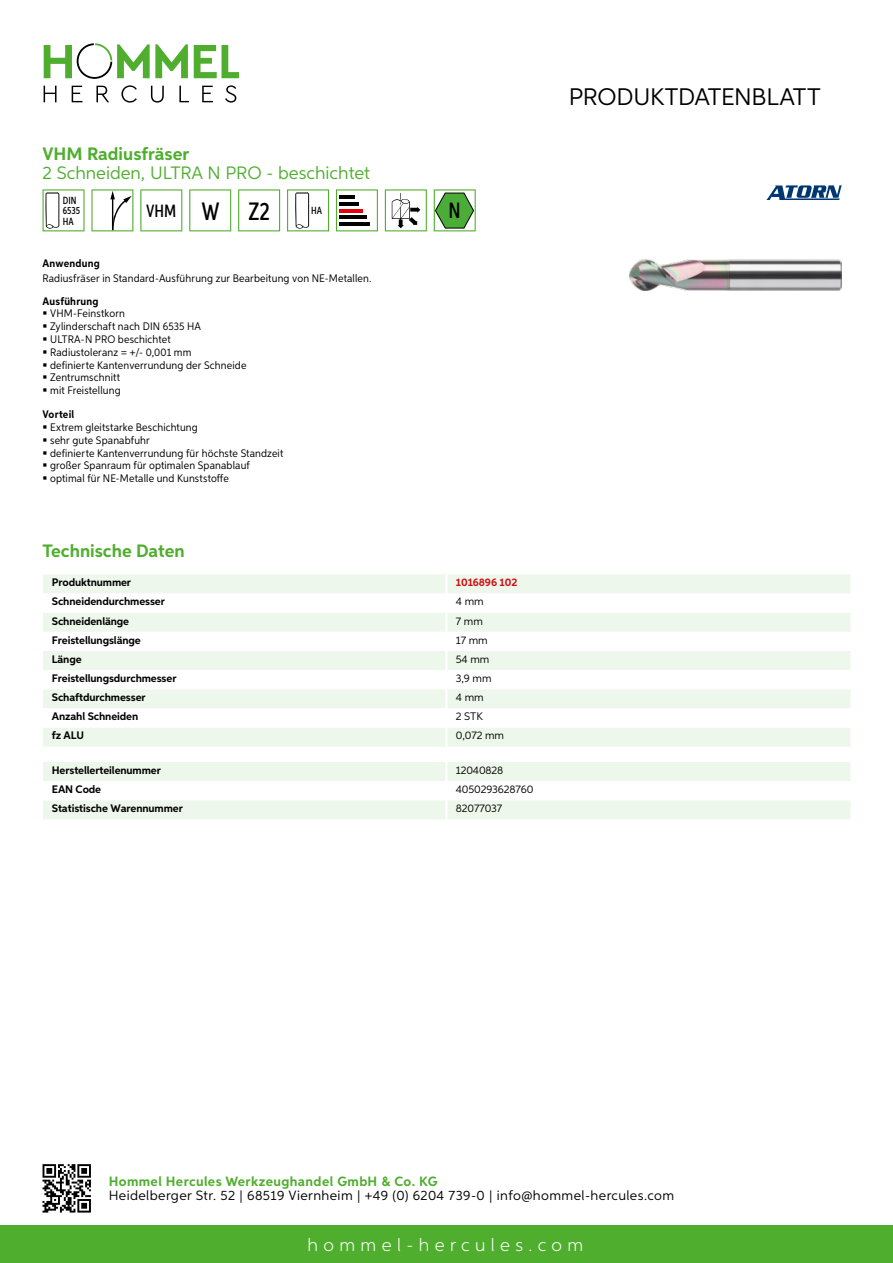
<style>
.page{position:relative;width:893px;height:1263px;background:#fff}
.page>*{position:absolute;margin:0;border:0;box-sizing:border-box;transform-origin:0 0}
.t1{font:24px "Aspira";letter-spacing:-.01em;color:#000}
.t2{font:500 22.2px "Aspira XX Nar";color:#000}
.t3{font:18px "Aspira";color:#50ae2f}
.t4{font:700 18px "Aspira";color:#50ae2f}
.t5{font:300 18px "Aspira";letter-spacing:.3em;color:#fff}
.t6{font:500 17.85px "Aspira XX Nar";color:#000}
.t7{font:13.5px "Aspira";letter-spacing:.03em;color:#000}
.t8{font:700 13.5px "Aspira";letter-spacing:.03em;color:#50ae2f}
.t9{font:10.95px/12.8px "Aspira Nar";letter-spacing:.015em;color:#000}
.t10{font:700 10.95px "Aspira";letter-spacing:-.01em;color:#000}
.t11{font:10.95px "Aspira";letter-spacing:-.01em;color:#000}
.t12{font:700 10.95px "Aspira Nar";letter-spacing:.02em;color:#000}
.t13{font:700 10.95px "Aspira";letter-spacing:-.01em;color:#cd1013}
.t14{font:500 10.35px/10.4px "Aspira XX Nar";color:#000}
.s1{font-size:25.2px}
</style>
<div class="page">
<div style="left:0;top:1226px;width:893px;height:37px;background:#50ae2f"></div>
<svg style="left:43px;top:1164px;width:48px;height:48px"></svg>
<svg style="left:194px;top:45px;width:45px;height:33px"></svg>
<svg style="left:44px;top:43px;width:144px;height:36px"></svg>
<svg style="left:44px;top:86px;width:13px;height:16px"></svg>
<svg style="left:72px;top:86px;width:10px;height:16px"></svg>
<svg style="left:96px;top:86px;width:13px;height:16px"></svg>
<svg style="left:121px;top:85px;width:16px;height:18px"></svg>
<svg style="left:151px;top:86px;width:13px;height:17px"></svg>
<svg style="left:179px;top:86px;width:10px;height:16px"></svg>
<svg style="left:202px;top:86px;width:11px;height:16px"></svg>
<svg style="left:225px;top:85px;width:11px;height:18px"></svg>
<div style="left:43px;top:574px;width:807px;height:173px;background:#eef7eb"></div>
<svg style="left:43px;top:593px;width:807px;height:134px"></svg>
<hr style="left:445px;top:574px;width:3px;height:19px;background:#fff">
<hr style="left:445px;top:593px;width:3px;height:20px;background:#fff">
<hr style="left:445px;top:613px;width:3px;height:19px;background:#fff">
<hr style="left:445px;top:632px;width:3px;height:19px;background:#fff">
<hr style="left:445px;top:651px;width:3px;height:19px;background:#fff">
<hr style="left:445px;top:670px;width:3px;height:19px;background:#fff">
<hr style="left:445px;top:689px;width:3px;height:19px;background:#fff">
<hr style="left:445px;top:708px;width:3px;height:19px;background:#fff">
<hr style="left:445px;top:727px;width:3px;height:20px;background:#fff">
<svg style="left:43px;top:762px;width:807px;height:57px"></svg>
<hr style="left:445px;top:800px;width:3px;height:19px;background:#fff">
<svg style="left:43px;top:189px;width:42px;height:42px"></svg>
<svg style="left:91px;top:189px;width:42px;height:42px"></svg>
<svg style="left:140px;top:189px;width:42px;height:42px"></svg>
<svg style="left:189px;top:189px;width:42px;height:42px"></svg>
<svg style="left:238px;top:189px;width:42px;height:42px"></svg>
<svg style="left:287px;top:189px;width:42px;height:42px"></svg>
<svg style="left:336px;top:189px;width:42px;height:42px"></svg>
<hr style="left:339px;top:196px;width:16px;height:3px;background:#000">
<hr style="left:339px;top:202px;width:20px;height:4px;background:#000">
<hr style="left:339px;top:209px;width:23px;height:3px;background:#e3000b">
<hr style="left:339px;top:216px;width:27px;height:3px;background:#000">
<hr style="left:339px;top:222px;width:31px;height:4px;background:#000">
<svg style="left:385px;top:189px;width:42px;height:42px"></svg>
<svg style="left:434px;top:189px;width:42px;height:42px"></svg>
<img style="left:629px;top:259px;width:213px;height:31px">
<svg style="left:766px;top:185px;width:76px;height:15px"></svg>
<h3 class="t4" style="left:43px;top:142px;width:148px">VHM Radiusfräser</h3>
<h3 class="t3" style="left:43px;top:162px;width:119px">2 Schneiden, ULTRA</h3>
<h3 class="t3" style="left:207px;top:162px;width:164px">N PRO - beschichtet</h3>
<p class="t14" style="left:63px;top:195px;width:19px">DIN<br>6535<br>HA</p>
<h3 class="t6" style="left:146px;top:200px;width:125px">VHM <span class="s1">W Z2</span></h3>
<p class="t14" style="left:311px;top:205px;width:12px">HA</p>
<h2 class="t2" style="left:449px;top:197px;width:14px">N</h2>
<p class="t12" style="left:43px;top:257px;width:59px">Anwendung</p>
<p class="t9" style="left:43px;top:272px;width:330px">Radiusfräser in Standard-Ausführung zur Bearbeitung von NE-Metallen.</p>
<p class="t12" style="left:43px;top:294px;width:58px">Ausführung</p>
<p class="t9" style="left:50px;top:307px;width:198px">VHM-Feinstkorn<br>Zylinderschaft nach DIN 6535 HA<br>ULTRA-N PRO beschichtet<br>Radiustoleranz = +/- 0,001 mm<br>definierte Kantenverrundung der Schneide<br>Zentrumschnitt<br>mit Freistellung</p>
<p class="t12" style="left:43px;top:408px;width:33px">Vorteil</p>
<p class="t9" style="left:50px;top:421px;width:235px">Extrem gleitstarke Beschichtung<br>sehr gute Spanabfuhr<br>definierte Kantenverrundung für höchste Standzeit großer Spanraum für optimalen Spanablauf optimal für NE-Metalle und Kunststoffe</p>
<h3 class="t4" style="left:43px;top:540px;width:144px">Technische Daten</h3>
<p class="t10" style="left:52px;top:576px;width:81px">Produktnummer</p>
<p class="t13" style="left:456px;top:576px;width:63px">1016896 102</p>
<p class="t10" style="left:52px;top:595px;width:115px">Schneidendurchmesser</p>
<p class="t11" style="left:456px;top:595px;width:29px">4 mm</p>
<p class="t10" style="left:52px;top:614px;width:79px">Schneidenlänge</p>
<p class="t11" style="left:456px;top:614px;width:29px">7 mm</p>
<p class="t10" style="left:52px;top:633px;width:90px">Freistellungslänge</p>
<p class="t11" style="left:456px;top:633px;width:33px">17 mm</p>
<p class="t10" style="left:52px;top:652px;width:31px">Länge</p>
<p class="t11" style="left:456px;top:652px;width:35px">54 mm</p>
<p class="t10" style="left:52px;top:671px;width:126px">Freistellungsdurchmesser</p>
<p class="t11" style="left:456px;top:672px;width:37px">3,9 mm</p>
<p class="t10" style="left:52px;top:691px;width:95px">Schaftdurchmesser</p>
<p class="t11" style="left:456px;top:691px;width:29px">4 mm</p>
<p class="t10" style="left:52px;top:710px;width:88px">Anzahl Schneiden</p>
<p class="t11" style="left:456px;top:710px;width:22px">2 STK</p>
<p class="t10" style="left:52px;top:729px;width:34px">fz ALU</p>
<p class="t11" style="left:456px;top:729px;width:50px">0,072 mm</p>
<p class="t10" style="left:52px;top:763px;width:111px">Herstellerteilenummer</p>
<p class="t11" style="left:456px;top:763px;width:49px">12040828</p>
<p class="t10" style="left:52px;top:783px;width:51px">EAN Code</p>
<p class="t11" style="left:456px;top:783px;width:79px">4050293628760</p>
<p class="t10" style="left:52px;top:802px;width:132px">Statistische Warennummer</p>
<p class="t11" style="left:456px;top:802px;width:48px">82077037</p>
<h1 class="t1" style="left:569px;top:82px;width:253px">Produktdatenblatt</h1>
<p class="t8" style="left:109px;top:1172px;width:330px">Hommel Hercules Werkzeughandel GmbH &amp; Co. KG</p>
<p class="t7" style="left:109px;top:1187px;width:567px">Heidelberger Str. 52 | 68519 Viernheim | +49 (0) 6204 739-0 | info@hommel-hercules.com</p>
<h3 class="t5" style="left:307px;top:1234px;width:277px">hommel-hercules.com</h3>
</div>
